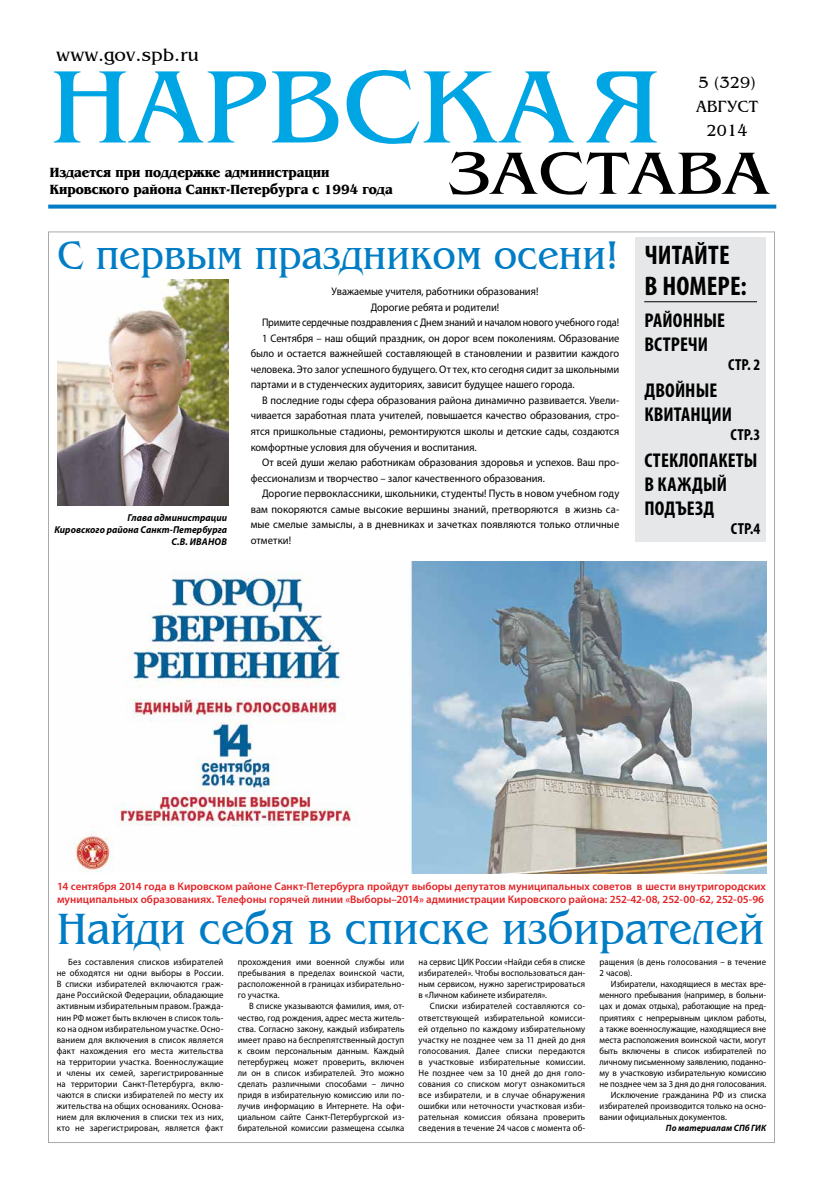
<style>
.page{position:relative;width:823px;height:1191px;background:#fff}
.page>*{position:absolute;margin:0;border:0;box-sizing:border-box;transform-origin:0 0}
.t1{font:108px "AG Bengaly";color:#00a5e3}
.t2{font:62.5px "AG Bengaly";color:#000;scale:1.14 1}
.t3{font:46px "AG Bengaly";color:#007dc5;scale:.9 1}
.t4{font:42px "AG Bengaly";color:#007dc5;scale:.9 1}
.t5{font:700 condensed 27px "Myriad Pro";letter-spacing:.005em;color:#000}
.t6{font:700 condensed 20px/24px "Myriad Pro";letter-spacing:.01em;color:#000}
.t7{font:18.6px "AG Bengaly";color:#000}
.t8{font:17.1px/23.9px "AG Bengaly";color:#000;text-align:center;scale:.95 1}
.t9{font:700 condensed 16px "Myriad Pro";letter-spacing:.02em;color:#000}
.t10{font:700 14px/16.8px "AG Bengaly";color:#000;scale:.9 1}
.t11{font:11px "Myriad Pro";color:#000;scale:.95 1}
.t12{font:600 11px/13.2px "Myriad Pro";color:#e32326}
.t13{font:11px "Myriad Pro";color:#000;scale:.96 1}
.t14{font:11px "Myriad Pro";color:#000;scale:.92 1}
.t15{font:italic 700 10px/12px "Myriad Pro";letter-spacing:.005em;color:#000;text-align:right;scale:.95 1}
.t16{font:9.2px/11.1px "Myriad Pro";color:#000;text-align:justify;scale:.95 1}
.t17{font:italic 700 9.2px "Myriad Pro";letter-spacing:.005em;color:#000;scale:.95 1}
.s1{font-family:"Myriad Pro";font-weight:700;font-stretch:condensed;font-size:27px;color:#000}
</style>
<div class="page">
<img style="left:73px;top:561px;width:692px;height:312px">
<div style="left:635px;top:237px;width:130px;height:304px;background:#e6e7e8"></div>
<img style="left:57px;top:279px;width:171px;height:226px">
<hr style="left:643px;top:301px;width:113px;height:1px;background:#000">
<svg style="left:48px;top:205px;width:727px;height:4px;background:#1989ca"></svg>
<h3 class="t7" style="left:56px;top:45px;width:144px">www.gov.spb.ru</h3>
<h1 class="t1" style="left:50px;top:51px;width:612px">Нарвская</h1>
<h3 class="t10" style="left:50px;top:164px;width:382px">Издается при поддержке администрации<br>Кировского района Санкт-Петербурга с 1994 года</h3>
<h3 class="t8" style="left:695px;top:71px;width:67px">5 (329) август<br>2014</h3>
<h2 class="t2" style="left:447px;top:141px;width:284px">застава</h2>
<h3 class="t4" style="left:57px;top:233px;width:748px">С первым праздником осени! <span class="s1">Читайте</span></h3>
<h3 class="t5" style="left:644px;top:269px;width:104px">в номере:</h3>
<h3 class="t6" style="left:644px;top:308px;width:82px">Районные встречи</h3>
<h3 class="t9" style="left:727px;top:355px;width:33px">стр. 2</h3>
<h3 class="t6" style="left:644px;top:378px;width:89px">Двойные квитанции</h3>
<h3 class="t9" style="left:730px;top:425px;width:31px">стр.3</h3>
<h3 class="t6" style="left:644px;top:448px;width:115px">стеклопакеты в каждый подъезд</h3>
<h3 class="t9" style="left:730px;top:519px;width:31px">стр.4</h3>
<p class="t11" style="left:331px;top:285px;width:219px">Уважаемые учителя, работники образования!</p>
<p class="t11" style="left:370px;top:300px;width:137px">Дорогие ребята и родители!</p>
<p class="t14" style="left:262px;top:316px;width:389px">Примите сердечные поздравления с Днем знаний и началом нового учебного года!</p>
<p class="t11" style="left:262px;top:331px;width:377px">1 Сентября – наш общий праздник, он дорог всем поколениям. Образование</p>
<p class="t11" style="left:250px;top:347px;width:389px">было и остается важнейшей составляющей в становлении и развитии каждого</p>
<p class="t11" style="left:250px;top:362px;width:389px">человека. Это залог успешного будущего. От тех, кто сегодня сидит за школьными</p>
<p class="t11" style="left:250px;top:378px;width:342px">партами и в студенческих аудиториях, зависит будущее нашего города.</p>
<p class="t11" style="left:262px;top:393px;width:377px">В последние годы сфера образования района динамично развивается. Увели-</p>
<p class="t11" style="left:250px;top:409px;width:389px">чивается заработная плата учителей, повышается качество образования, стро-</p>
<p class="t11" style="left:250px;top:424px;width:389px">ятся пришкольные стадионы, ремонтируются школы и детские сады, создаются</p>
<p class="t11" style="left:250px;top:440px;width:239px">комфортные условия для обучения и воспитания.</p>
<p class="t11" style="left:262px;top:455px;width:377px">От всей души желаю работникам образования здоровья и успехов. Ваш про-</p>
<p class="t11" style="left:250px;top:471px;width:311px">фессионализм и творчество – залог качественного образования.</p>
<p class="t13" style="left:262px;top:487px;width:373px">Дорогие первоклассники, школьники, студенты! Пусть в новом учебном году</p>
<p class="t13" style="left:250px;top:502px;width:385px">вам покоряются самые высокие вершины знаний, претворяются в жизнь са-</p>
<p class="t13" style="left:250px;top:518px;width:385px">мые смелые замыслы, а в дневниках и зачетках появляются только отличные</p>
<p class="t13" style="left:250px;top:533px;width:44px">отметки!</p>
<p class="t15" style="left:54px;top:511px;width:183px">Глава администрации<br>Кировского района Санкт-Петербурга<br>С.В. Иванов</p>
<p class="t12" style="left:57px;top:879px;width:709px">14 сентября 2014 года в Кировском районе Санкт-Петербурга пройдут выборы депутатов муниципальных советов в шести внутригородских муниципальных образованиях. Телефоны горячей линии «Выборы–2014» администрации Кировского района: 252-42-08, 252-00-62, 252-05-96</p>
<h3 class="t3" style="left:57px;top:905px;width:786px">Найди себя в списке избирателей</h3>
<p class="t16" style="left:57px;top:956px;width:177px;text-indent:11px">Без составления списков избирателей не обходятся ни одни выборы в России.<br>В списки избирателей включаются граж&shy;дане Российской Федерации, обладающие активным избирательным правом. Гражда&shy;нин РФ может быть включен в список толь&shy;ко на одном избирательном участке. Осно&shy;ванием для включения в список является факт нахождения его места жительства на территории участка. Военнослужащие и члены их семей, зарегистрированные на территории Санкт-Петербурга, вклю&shy;чаются в списки избирателей по месту их жительства на общих основаниях. Основа&shy;нием для включения в списки тех из них, кто не зарегистрирован, является факт</p>
<p class="t16" style="left:237px;top:956px;width:177px">прохождения ими военной службы или пребывания в пределах воинской части, расположенной в границах избирательно&shy;го участка.</p>
<p class="t16" style="left:237px;top:1000px;width:177px;text-indent:11px">В списке указываются фамилия, имя, от&shy;чество, год рождения, адрес места житель&shy;ства. Согласно закону, каждый избиратель имеет право на беспрепятственный доступ к своим персональным данным. Каждый петербуржец может проверить, включен ли он в список избирателей. Это можно сделать различными способами – лично придя в избирательную комиссию или по&shy;лучив информацию в Интернете. На офи&shy;циальном сайте Санкт-Петербургской из&shy;бирательной комиссии размещена ссылка</p>
<p class="t16" style="left:418px;top:956px;width:177px">на сервис ЦИК России «Найди себя в списке избирателей». Чтобы воспользоваться дан&shy;ным сервисом, нужно зарегистрироваться в «Личном кабинете избирателя».</p>
<p class="t16" style="left:418px;top:1000px;width:177px;text-indent:11px">Списки избирателей составляются со&shy;ответствующей избирательной комисси&shy;ей отдельно по каждому избирательному участку не позднее чем за 11 дней до дня голосования. Далее списки передаются в участковые избирательные комиссии.<br>Не позднее чем за 10 дней до дня голо&shy;сования со списком могут ознакомиться все избиратели, и в случае обнаружения ошибки или неточности участковая изби&shy;рательная комиссия обязана проверить сведения в течение 24 часов с момента об-</p>
<p class="t16" style="left:599px;top:956px;width:177px">ращения (в день голосования – в течение<br>2 часов).</p>
<p class="t16" style="left:610px;top:978px;width:165px">Избиратели, находящиеся в местах вре-</p>
<p class="t16" style="left:599px;top:989px;width:177px">менного пребывания (например, в больни-</p>
<p class="t16" style="left:599px;top:1000px;width:177px">цах и домах отдыха), работающие на пред-</p>
<p class="t16" style="left:599px;top:1011px;width:177px">приятиях с непрерывным циклом работы,</p>
<p class="t16" style="left:599px;top:1022px;width:177px">а также военнослужащие, находящиеся вне</p>
<p class="t16" style="left:599px;top:1034px;width:177px">места расположения воинской части, могут</p>
<p class="t16" style="left:599px;top:1045px;width:177px">быть включены в список избирателей по</p>
<p class="t16" style="left:599px;top:1056px;width:177px">личному письменному заявлению, поданно-</p>
<p class="t16" style="left:599px;top:1067px;width:177px">му в участковую избирательную комиссию</p>
<p class="t16" style="left:599px;top:1078px;width:177px">не позднее чем за 3 дня до дня голосования.</p>
<p class="t16" style="left:610px;top:1089px;width:165px">Исключение гражданина РФ из списка</p>
<p class="t16" style="left:599px;top:1100px;width:177px">избирателей производится только на осно-</p>
<p class="t16" style="left:599px;top:1111px;width:135px">вании официальных документов.</p>
<p class="t17" style="left:665px;top:1122px;width:107px">По материалам СПб ГИК</p>
</div>
